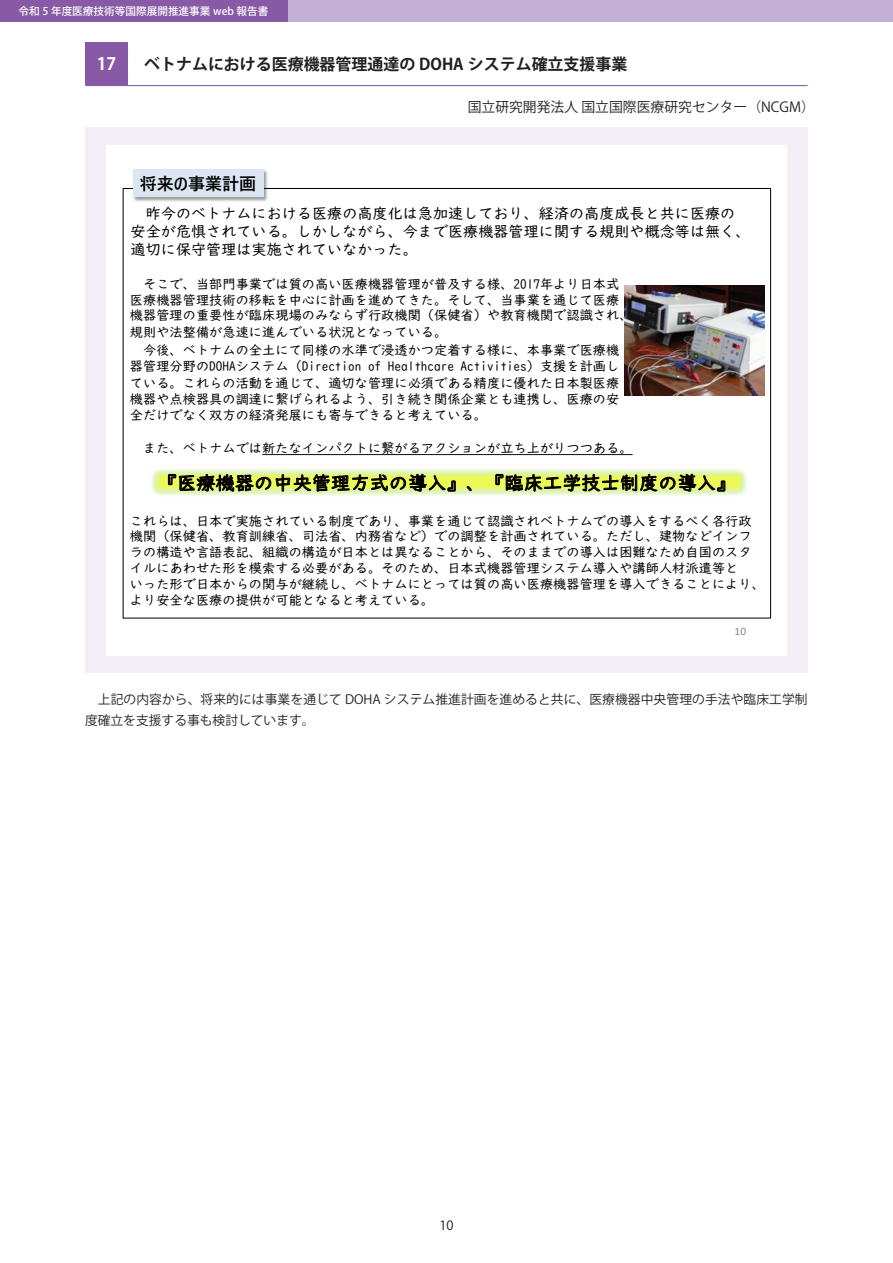
<style>
.page{position:relative;width:893px;height:1263px;background:#fff}
.page>*{position:absolute;margin:0;border:0;box-sizing:border-box;transform-origin:0 0}
.t1{font:18.6px "UD Digi Kyokasho N R";letter-spacing:.02em;color:#000}
.t2{font:700 16.95px "Yu Gothic UI";color:#000}
.t3{font:700 16.95px "Koz Go Pr 6 N";color:#fff}
.t4{font:700 15.9px "Koz Go Pr 6 N";color:#231f20}
.t5{font:15.15px/17.9px "UD Digi Kyokasho N R";color:#000}
.t6{font:13.8px "Koz Go Pr 6 N";color:#231f20}
.t7{font:13.2px/15.9px "UD Digi Kyokasho N R";color:#000}
.t8{font:12.75px/20.2px "Koz Go Pr 6 N";letter-spacing:.005em;color:#231f20}
.t9{font:11.4px "Calibri";color:#898989}
.t10{font:500 10.65px "Koz Go Pr 6 N";color:#fff}
</style>
<div class="page">
<div style="left:0;top:0;width:893px;height:21px;background:#c4b0d4"></div>
<div style="left:86px;top:128px;width:722px;height:545px;background:#f3eef6"></div>
<div style="left:0;top:0;width:287px;height:21px;background:#8859a4"></div>
<hr style="left:85px;top:85px;width:723px;height:1px;background:#8859a4">
<div style="left:85px;top:43px;width:43px;height:42px;background:#8859a4"></div>
<div style="left:107px;top:145px;width:680px;height:510px;background:#fff"></div>
<img style="left:151px;top:468px;width:596px;height:28px">
<div style="left:158px;top:475px;width:582px;height:14px;background:#edf956;border-radius:2px"></div>
<svg style="left:262px;top:454px;width:371px;height:1px"></svg>
<img style="left:625px;top:286px;width:140px;height:110px">
<img style="left:128px;top:169px;width:144px;height:33px">
<div style="left:133px;top:170px;width:131px;height:27px;background:#dce6f2"></div>
<p class="t10" style="left:19px;top:5px;width:251px">令和 5 年度医療技術等国際展開推進事業 web 報告書</p>
<p class="t3" style="left:97px;top:54px;width:21px">17</p>
<p class="t4" style="left:144px;top:56px;width:485px">ベトナムにおける医療機器管理通達の DOHA システム確立支援事業</p>
<p class="t6" style="left:468px;top:99px;width:349px">国立研究開発法人 国立国際医療研究センター（NCGM）</p>
<p class="t2" style="left:140px;top:174px;width:118px">将来の事業計画</p>
<p class="t5" style="left:131px;top:204px;width:621px;text-indent:15px">昨今のベトナムにおける医療の高度化は急加速しており、経済の高度成長と共に医療の安全が危惧されている。しかしながら、今まで医療機器管理に関する規則や概念等は無く、適切に保守管理は実施されていなかった。</p>
<p class="t7" style="left:130px;top:277px;width:504px;text-indent:13px">そこで、当部門事業では質の高い医療機器管理が普及する様、2017年より日本式医療機器管理技術の移転を中心に計画を進めてきた。そして、当事業を通じて医療機器管理の重要性が臨床現場のみならず行政機関（保健省）や教育機関で認識され、規則や法整備が急速に進んでいる状況となっている。</p>
<p class="t7" style="left:130px;top:342px;width:491px;text-align:justify;text-indent:13px">今後、ベトナムの全土にて同様の水準で浸透かつ定着する様に、本事業で医療機器管理分野のDOHAシステム（Direction of Healthcare Activities）支援を計画している。これらの活動を通じて、適切な管理に必須である精度に優れた日本製医療機器や点検器具の調達に繋げられるよう、引き続き関係企業とも連携し、医療の安全だけでなく双方の経済発展にも寄与できると考えている。</p>
<p class="t7" style="left:143px;top:440px;width:491px">また、ベトナムでは新たなインパクトに繋がるアクションが立ち上がりつつある。</p>
<h1 class="t1" style="left:158px;top:472px;width:579px">『医療機器の中央管理方式の導入』、『臨床工学技士制度の導入』</h1>
<p class="t7" style="left:130px;top:513px;width:636px">これらは、日本で実施されている制度であり、事業を通じて認識されベトナムでの導入をするべく各行政機関（保健省、教育訓練省、司法省、内務省など）での調整を計画されている。ただし、建物などインフラの構造や言語表記、組織の構造が日本とは異なることから、そのままでの導入は困難なため自国のスタイルにあわせた形を模索する必要がある。そのため、日本式機器管理システム導入や講師人材派遣等と<br>いった形で日本からの関与が継続し、ベトナムにとっては質の高い医療機器管理を導入できることにより、より安全な医療の提供が可能となると考えている。</p>
<p class="t9" style="left:734px;top:623px;width:13px">10</p>
<p class="t8" style="left:85px;top:690px;width:724px">　上記の内容から、将来的には事業を通じて DOHA システム推進計画を進めると共に、医療機器中央管理の手法や臨床工学制度確立を支援する事も検討しています。</p>
<p class="t8" style="left:439px;top:1215px;width:16px">10</p>
</div>
